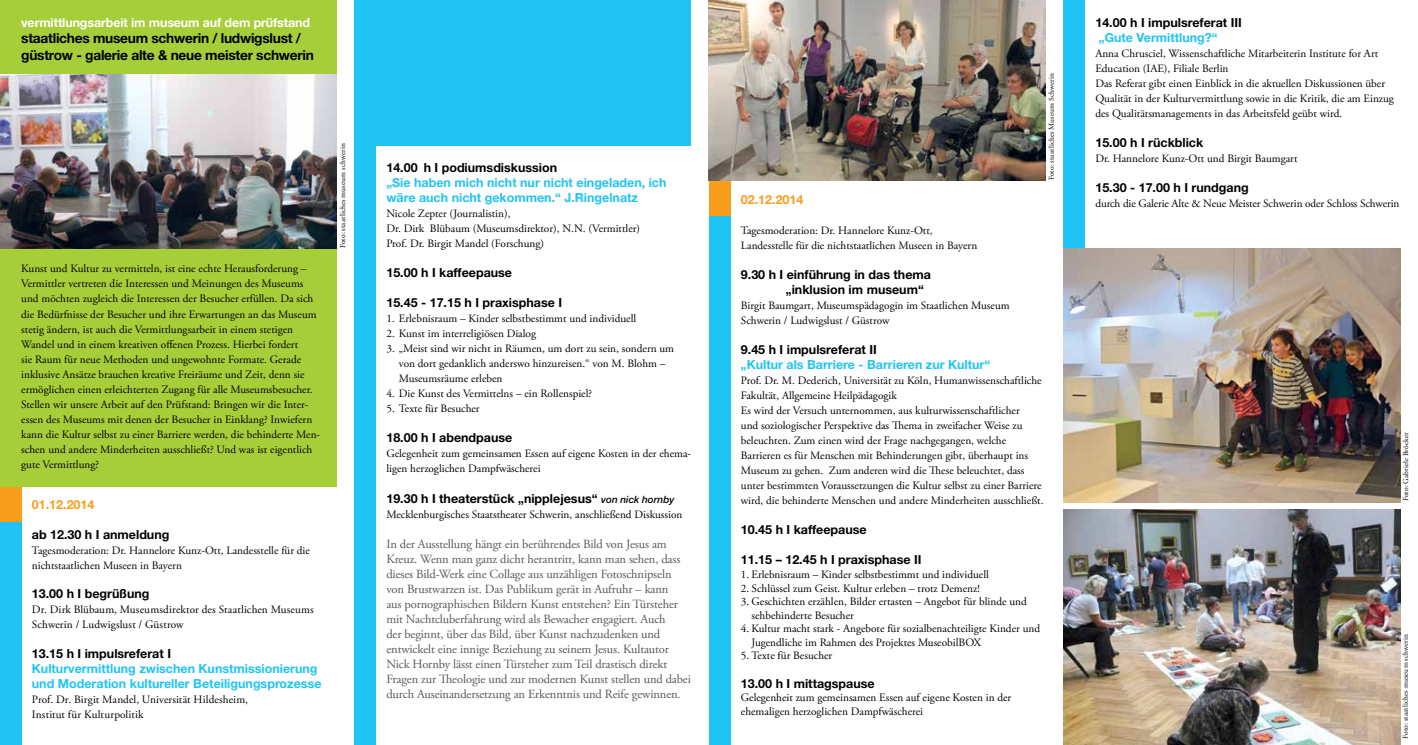
<style>
.page{position:relative;width:1418px;height:745px;background:#fff}
.page>*{position:absolute;margin:0;border:0;box-sizing:border-box;transform-origin:0 0}
.t1{font:700 13.75px/16.5px "Helvetica Neue LT Std";letter-spacing:-.02em;color:#000}
.t2{font:12.5px/15px "Adobe Garamond Pro";letter-spacing:-.01em;color:#58595b}
.t3{font:700 12.5px/15px "Helvetica Neue LT Std";color:#000}
.t4{font:700 12.5px/15px "Helvetica Neue LT Std";color:#20c4f4}
.t5{font:700 12.5px "Helvetica Neue LT Std";letter-spacing:-.01em;color:#fff}
.t6{font:700 12.5px "Helvetica Neue LT Std";color:#f99d1c}
.t7{font:11.25px/15px "Adobe Garamond Pro";color:#000}
.t8{font:7.5px "Adobe Garamond Pro";letter-spacing:.025em;color:#000}
.s1{font-weight:500;font-style:italic;font-size:10px}
</style>
<div class="page">
<div style="left:709px;top:181px;width:21px;height:35px;background:#f99d1c"></div>
<div style="left:0;top:485px;width:21px;height:36px;background:#f99d1c"></div>
<div style="left:0;top:0;width:337px;height:485px;background:#a6ce39"></div>
<div style="left:354px;top:0;width:337px;height:145px;background:#20c4f4"></div>
<div style="left:0;top:521px;width:21px;height:223px;background:#20c4f4"></div>
<div style="left:354px;top:0;width:22px;height:744px;background:#20c4f4"></div>
<div style="left:709px;top:216px;width:21px;height:528px;background:#20c4f4"></div>
<div style="left:1063px;top:0;width:21px;height:253px;background:#20c4f4"></div>
<img style="left:1063px;top:249px;width:337px;height:252px">
<img style="left:0;top:74px;width:337px;height:174px">
<img style="left:709px;top:0;width:336px;height:181px">
<img style="left:1063px;top:509px;width:337px;height:235px">
<p class="t5" style="left:21px;top:14px;width:290px">vermittlungsarbeit im museum auf dem prüfstand</p>
<p class="t1" style="left:21px;top:30px;width:294px">staatliches museum schwerin / ludwigslust / güstrow - galerie alte &amp; neue meister schwerin</p>
<p class="t7" style="left:21px;top:261px;width:300px">Kunst und Kultur zu vermitteln, ist eine echte Herausforderung – Vermittler vertreten die Interessen und Meinungen des Museums und möchten zugleich die Interessen der Besucher erfüllen. Da sich die Bedürfnisse der Besucher und ihre Erwartungen an das Museum stetig ändern, ist auch die Vermittlungsarbeit in einem stetigen Wandel und in einem kreativen offenen Prozess. Hierbei fordert<br>sie Raum für neue Methoden und ungewohnte Formate. Gerade inklusive Ansätze brauchen kreative Freiräume und Zeit, denn sie ermöglichen einen erleichterten Zugang für alle Museumsbesucher.<br>Stellen wir unsere Arbeit auf den Prüfstand: Bringen wir die Inter&shy;essen des Museums mit denen der Besucher in Einklang? Inwiefern kann die Kultur selbst zu einer Barriere werden, die behinderte Men&shy;schen und andere Minderheiten ausschließt? Und was ist eigentlich gute Vermittlung?</p>
<p class="t6" style="left:32px;top:496px;width:64px">01.12.2014</p>
<p class="t3" style="left:32px;top:526px;width:139px">ab 12.30 h I anmeldung</p>
<p class="t7" style="left:32px;top:543px;width:279px">Tagesmoderation: Dr. Hannelore Kunz-Ott, Landesstelle für die nichtstaatlichen Museen in Bayern</p>
<p class="t3" style="left:32px;top:585px;width:119px">13.00 h I begrüßung</p>
<p class="t7" style="left:32px;top:602px;width:283px">Dr. Dirk Blübaum, Museumsdirektor des Staatlichen Museums<br>Schwerin / Ludwigslust / Güstrow</p>
<p class="t3" style="left:32px;top:645px;width:141px">13.15 h I impulsreferat I</p>
<p class="t4" style="left:32px;top:660px;width:291px">Kulturvermittlung zwischen Kunstmissionierung und Moderation kultureller Beteiligungsprozesse</p>
<p class="t7" style="left:32px;top:692px;width:217px">Prof. Dr. Birgit Mandel, Universität Hildesheim,<br>Institut für Kulturpolitik</p>
<p class="t8" style="left:338px;top:248px;width:106px;rotate:-90deg">Foto: staatliches museum schwerin</p>
<p class="t3" style="left:386px;top:160px;width:172px">14.00 h I podiumsdiskussion</p>
<p class="t4" style="left:386px;top:175px;width:282px">„Sie haben mich nicht nur nicht eingeladen, ich wäre auch nicht gekommen.“ J.Ringelnatz</p>
<p class="t7" style="left:386px;top:206px;width:255px">Nicole Zepter (Journalistin),<br>Dr. Dirk Blübaum (Museumsdirektor), N.N. (Vermittler)<br>Prof. Dr. Birgit Mandel (Forschung)</p>
<p class="t3" style="left:386px;top:265px;width:127px">15.00 h I kaffeepause</p>
<p class="t3" style="left:386px;top:295px;width:177px">15.45 - 17.15 h I praxisphase I</p>
<p class="t7" style="left:386px;top:311px;width:251px">1. Erlebnisraum – Kinder selbstbestimmt und individuell</p>
<p class="t7" style="left:386px;top:326px;width:151px">2. Kunst im interreligiösen Dialog</p>
<p class="t7" style="left:399px;top:341px;width:277px;text-indent:-12px">3. „Meist sind wir nicht in Räumen, um dort zu sein, sondern um von dort gedanklich anderswo hinzureisen.“ von M. Blohm –<br>Museumsräume erleben</p>
<p class="t7" style="left:386px;top:386px;width:207px">4. Die Kunst des Vermittelns – ein Rollenspiel?</p>
<p class="t7" style="left:386px;top:401px;width:95px">5. Texte für Besucher</p>
<p class="t3" style="left:386px;top:430px;width:127px">18.00 h I abendpause</p>
<p class="t7" style="left:386px;top:446px;width:306px">Gelegenheit zum gemeinsamen Essen auf eigene Kosten in der ehema&shy;ligen herzoglichen Dampfwäscherei</p>
<p class="t3" style="left:386px;top:490px;width:289px">19.30 h I theaterstück „nipplejesus“ <span class="s1">von nick hornby</span></p>
<p class="t7" style="left:386px;top:506px;width:297px">Mecklenburgisches Staatstheater Schwerin, anschließend Diskussion</p>
<p class="t2" style="left:386px;top:537px;width:306px">In der Ausstellung hängt ein berührendes Bild von Jesus am Kreuz. Wenn man ganz dicht herantritt, kann man sehen, dass dieses Bild-Werk eine Collage aus unzähligen Fotoschnipseln von Brustwarzen ist. Das Publikum gerät in Aufruhr – kann<br>aus pornographischen Bildern Kunst entstehen? Ein Türsteher mit Nachtcluberfahrung wird als Bewacher engagiert. Auch<br>der beginnt, über das Bild, über Kunst nachzudenken und entwickelt eine innige Beziehung zu seinem Jesus. Kultautor Nick Hornby lässt einen Türsteher zum Teil drastisch direkt Fragen zur Theologie und zur modernen Kunst stellen und dabei durch Auseinandersetzung an Erkenntnis und Reife gewinnen.</p>
<p class="t3" style="left:1095px;top:14px;width:148px">14.00 h I impulsreferat III</p>
<p class="t4" style="left:1098px;top:29px;width:120px">„Gute Vermittlung?“</p>
<p class="t7" style="left:1095px;top:46px;width:300px">Anna Chrusciel, Wissenschaftliche Mitarbeiterin Institute for Art Education (IAE), Filiale Berlin<br>Das Referat gibt einen Einblick in die aktuellen Diskussionen über Qualität in der Kulturvermittlung sowie in die Kritik, die am Einzug des Qualitätsmanagements in das Arbeitsfeld geübt wird.</p>
<p class="t3" style="left:1095px;top:134px;width:109px">15.00 h I rückblick</p>
<p class="t7" style="left:1095px;top:151px;width:204px">Dr. Hannelore Kunz-Ott und Birgit Baumgart</p>
<p class="t3" style="left:1095px;top:179px;width:155px">15.30 - 17.00 h I rundgang</p>
<p class="t8" style="left:1046px;top:180px;width:109px;rotate:-90deg">Foto: staatliches Museum Schwerin</p>
<p class="t6" style="left:741px;top:192px;width:64px">02.12.2014</p>
<p class="t7" style="left:1095px;top:196px;width:305px">durch die Galerie Alte &amp; Neue Meister Schwerin oder Schloss Schwerin</p>
<p class="t7" style="left:741px;top:223px;width:238px">Tagesmoderation: Dr. Hannelore Kunz-Ott,<br>Landesstelle für die nichtstaatlichen Museen in Bayern</p>
<p class="t3" style="left:786px;top:267px;width:147px;text-indent:-45px">9.30 h I einführung in das thema „inklusion im museum“</p>
<p class="t7" style="left:741px;top:298px;width:270px">Birgit Baumgart, Museumspädagogin im Staatlichen Museum<br>Schwerin / Ludwigslust / Güstrow</p>
<p class="t3" style="left:741px;top:342px;width:137px">9.45 h I impulsreferat II</p>
<p class="t4" style="left:741px;top:357px;width:251px">„Kultur als Barriere - Barrieren zur Kultur“</p>
<p class="t7" style="left:741px;top:373px;width:304px">Prof. Dr. M. Dederich, Universität zu Köln, Humanwissenschaftliche Fakultät, Allgemeine Heilpädagogik<br>Es wird der Versuch unternommen, aus kulturwissenschaftlicher<br>und soziologischer Perspektive das Thema in zweifacher Weise zu beleuchten. Zum einen wird der Frage nachgegangen, welche Barrieren es für Menschen mit Behinderungen gibt, überhaupt ins Museum zu gehen. Zum anderen wird die These beleuchtet, dass unter bestimmten Voraussetzungen die Kultur selbst zu einer Barriere wird, die behinderte Menschen und andere Minderheiten ausschließt.</p>
<p class="t3" style="left:741px;top:522px;width:127px">10.45 h I kaffeepause</p>
<p class="t3" style="left:741px;top:552px;width:182px">11.15 – 12.45 h I praxisphase II</p>
<p class="t7" style="left:741px;top:567px;width:249px">1. Erlebnisraum – Kinder selbstbestimmt und individuell</p>
<p class="t7" style="left:741px;top:580px;width:240px">2. Schlüssel zum Geist. Kultur erleben – trotz Demenz!</p>
<p class="t7" style="left:751px;top:594px;width:277px;line-height:13.5px;text-indent:-11px">3. Geschichten erzählen, Bilder ertasten – Angebot für blinde und sehbehinderte Besucher</p>
<p class="t7" style="left:751px;top:621px;width:290px;line-height:13.5px;text-indent:-11px">4. Kultur macht stark - Angebote für sozialbenachteiligte Kinder und<br>Jugendliche im Rahmen des Projektes MuseobilBOX</p>
<p class="t7" style="left:741px;top:648px;width:93px">5. Texte für Besucher</p>
<p class="t3" style="left:741px;top:675px;width:135px">13.00 h I mittagspause</p>
<p class="t7" style="left:741px;top:690px;width:272px;line-height:13.5px">Gelegenheit zum gemeinsamen Essen auf eigene Kosten in der ehemaligen herzoglichen Dampfwäscherei</p>
<p class="t8" style="left:1401px;top:501px;width:70px;rotate:-90deg">Foto: Gabriele Bröcker</p>
<p class="t8" style="left:1400px;top:738px;width:106px;rotate:-90deg">Foto: staatliches museum schwerin</p>
</div>
